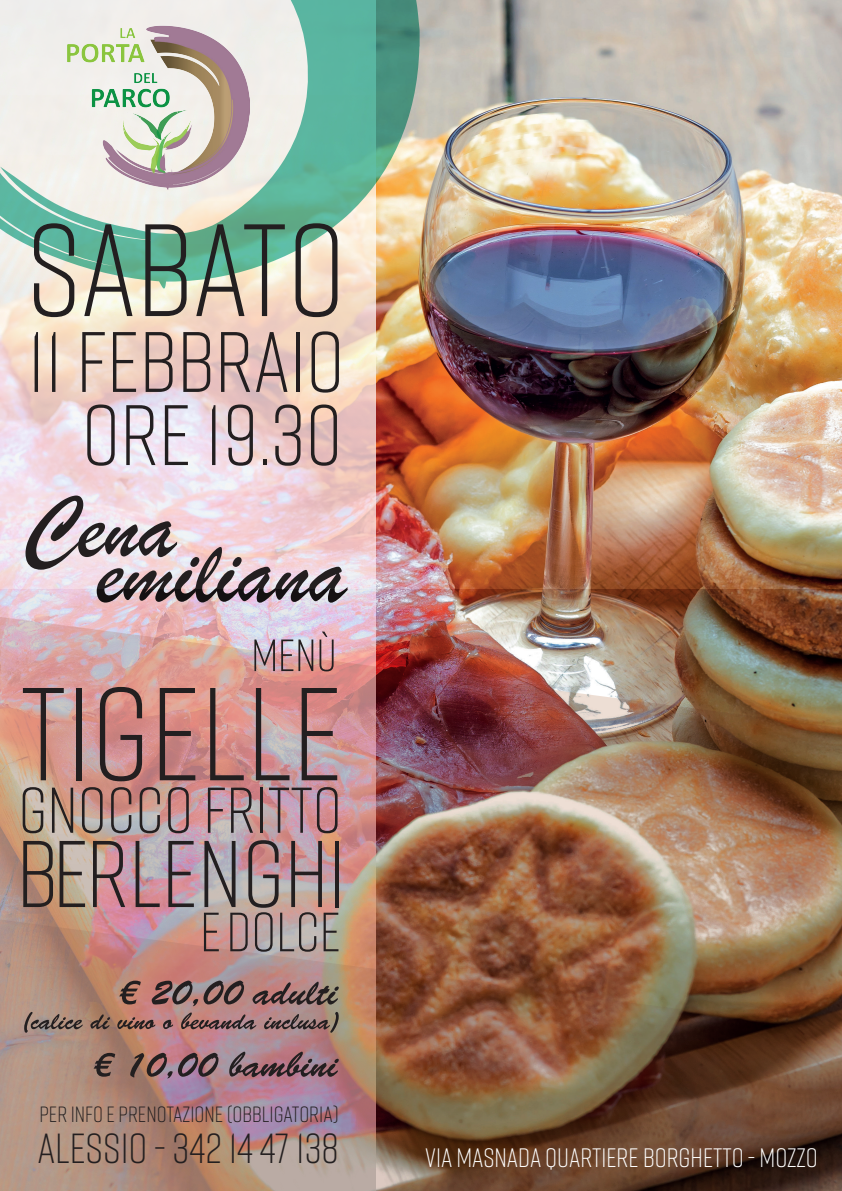
<style>
.page{position:relative;width:842px;height:1191px;background:#fff}
.page>*{position:absolute;margin:0;border:0;box-sizing:border-box;transform-origin:0 0}
.t1{font:300 42px "Rift";color:#231f20}
.t2{font:300 26.6px "Rift";color:#fff}
.t3{font:300 22px "Rift";color:#231f20}
</style>
<div class="page">
<img style="left:375px;top:0;width:467px;height:590px">
<svg style="left:0;top:288px;width:375px;height:302px;background:#efd7d4"></svg>
<svg style="left:0;top:0;width:420px;height:288px;background:#b4d1bf"></svg>
<img style="left:65px;top:26px;width:185px;height:163px">
<svg style="left:34px;top:223px;width:40px;height:94px;background:#93a295"></svg>
<svg style="left:84px;top:224px;width:48px;height:92px;background:#87a795"></svg>
<svg style="left:145px;top:224px;width:42px;height:92px;background:#76917f"></svg>
<svg style="left:196px;top:224px;width:89px;height:92px;background:#8fa792"></svg>
<svg style="left:296px;top:223px;width:41px;height:94px;background:#aaa494"></svg>
<svg style="left:35px;top:332px;width:3px;height:60px"></svg>
<svg style="left:52px;top:332px;width:3px;height:60px"></svg>
<svg style="left:82px;top:332px;width:23px;height:60px"></svg>
<svg style="left:113px;top:332px;width:23px;height:60px"></svg>
<svg style="left:146px;top:332px;width:27px;height:60px;background:#a78f89"></svg>
<svg style="left:183px;top:332px;width:27px;height:60px;background:#a68c87"></svg>
<svg style="left:221px;top:332px;width:29px;height:60px;background:#ad938e"></svg>
<svg style="left:256px;top:332px;width:31px;height:60px;background:#b69c97"></svg>
<hr style="left:296px;top:332px;width:4px;height:60px;background:#231f20">
<svg style="left:312px;top:331px;width:27px;height:61px;background:#b7a899"></svg>
<svg style="left:87px;top:404px;width:28px;height:62px;background:#b4a7ae"></svg>
<svg style="left:126px;top:405px;width:29px;height:60px;background:#b1abb3"></svg>
<svg style="left:165px;top:405px;width:23px;height:60px"></svg>
<svg style="left:212px;top:405px;width:3px;height:60px"></svg>
<svg style="left:228px;top:404px;width:25px;height:62px;background:#a89699"></svg>
<svg style="left:263px;top:460px;width:4px;height:5px"></svg>
<svg style="left:275px;top:404px;width:25px;height:62px;background:#af9494"></svg>
<svg style="left:311px;top:404px;width:26px;height:62px;background:#ab908b"></svg>
<svg style="left:26px;top:495px;width:321px;height:95px;background:#c9b6bc"></svg>
<img style="left:0;top:590px;width:842px;height:302px">
<img style="left:0;top:892px;width:842px;height:299px">
<svg style="left:94px;top:1051px;width:245px;height:27px;background:#866468"></svg>
<svg style="left:24px;top:1012px;width:315px;height:20px;background:#94706a"></svg>
<svg style="left:119px;top:980px;width:220px;height:26px;background:#8a6763"></svg>
<svg style="left:23px;top:688px;width:41px;height:92px;background:#b6877c"></svg>
<div style="left:76px;top:688px;width:5px;height:92px;background:#231f20"></div>
<svg style="left:100px;top:687px;width:42px;height:94px;background:#9f6d6b"></svg>
<svg style="left:160px;top:688px;width:35px;height:92px;background:#a16d6a"></svg>
<svg style="left:210px;top:688px;width:34px;height:92px;background:#b57b76"></svg>
<svg style="left:256px;top:688px;width:33px;height:92px;background:#ab8688"></svg>
<svg style="left:302px;top:688px;width:35px;height:92px;background:#9f777a"></svg>
<svg style="left:23px;top:787px;width:20px;height:46px"></svg>
<svg style="left:52px;top:787px;width:21px;height:45px"></svg>
<svg style="left:82px;top:787px;width:21px;height:46px"></svg>
<svg style="left:111px;top:787px;width:20px;height:46px"></svg>
<svg style="left:140px;top:787px;width:20px;height:46px"></svg>
<svg style="left:168px;top:787px;width:21px;height:46px"></svg>
<svg style="left:208px;top:787px;width:17px;height:45px"></svg>
<svg style="left:231px;top:787px;width:22px;height:45px"></svg>
<hr style="left:260px;top:787px;width:3px;height:45px;background:#231f20">
<svg style="left:269px;top:787px;width:69px;height:46px;background:#aa808b"></svg>
<svg style="left:23px;top:841px;width:30px;height:66px;background:#886b57"></svg>
<svg style="left:93px;top:841px;width:32px;height:66px;background:#9e7478"></svg>
<svg style="left:136px;top:841px;width:24px;height:66px;background:#a58c91"></svg>
<svg style="left:168px;top:841px;width:26px;height:66px;background:#9a7988"></svg>
<hr style="left:336px;top:841px;width:3px;height:66px;background:#231f20">
<svg style="left:60px;top:841px;width:25px;height:66px;background:#9a8e80"></svg>
<svg style="left:204px;top:840px;width:134px;height:111px;background:#a08a89"></svg>
<svg style="left:254px;top:631px;width:80px;height:40px;background:#bb9ca5"></svg>
<p class="t3" style="left:39px;top:1098px;width:301px">PER INFO E PRENOTAZIONE (OBBLIGATORIA)</p>
<h1 class="t1" style="left:37px;top:1119px;width:303px">ALESSIO - 342 14 47 138</h1>
<p class="t2" style="left:425px;top:1139px;width:394px">VIA MASNADA QUARTIERE BORGHETTO - MOZZO</p>
</div>
